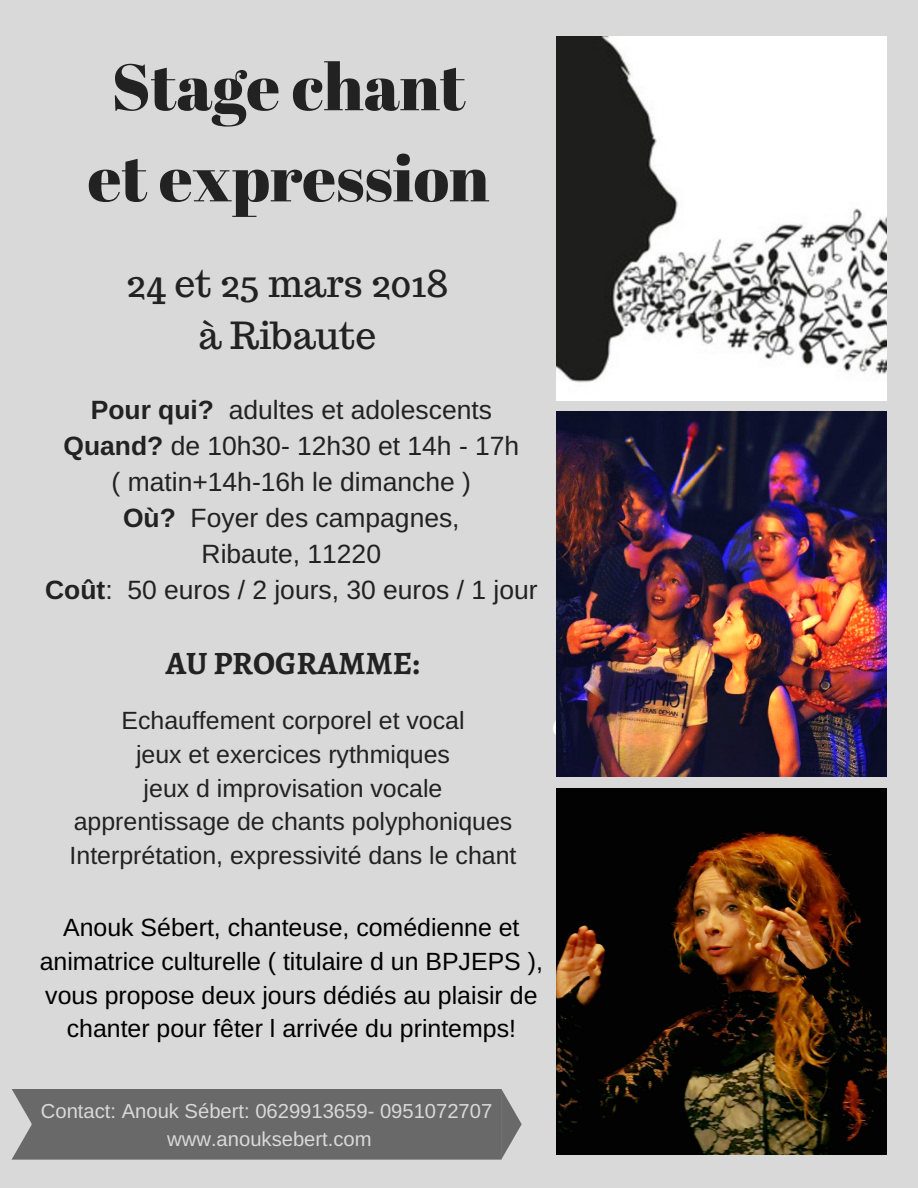
<style>
.page{position:relative;width:918px;height:1188px;background:#d9d9d9}
.page>*{position:absolute;margin:0;border:0;box-sizing:border-box;transform-origin:0 0}
.t1{font:65.4px/91.2px "Abril Fatface";color:#222;text-align:center}
.t2{font:37.35px/51.8px "Trocchi";color:#222;text-align:center}
.t3{font:700 32.7px "Alegreya SC";color:#222}
.t4{font:26.4px/36px "Arimo";color:#222;text-align:center}
.t5{font:24.9px/33.8px "Arimo";color:#222;text-align:center}
.t6{font:24.9px/33.8px "Arimo";color:#000;text-align:center}
.t7{font:20.25px/28.2px "Arimo";color:#d9d9d9;text-align:center}
.s1{font-weight:700}
</style>
<div class="page">
<img style="left:557px;top:36px;width:329px;height:364px">
<img style="left:557px;top:412px;width:329px;height:364px">
<img style="left:557px;top:789px;width:329px;height:365px">
<div style="left:12px;top:1089px;width:510px;height:71px;background:#696969"></div>
<h1 class="t1" style="left:88px;top:40px;width:403px">Stage chant et expression</h1>
<h2 class="t2" style="left:126px;top:257px;width:324px">24 et 25 mars 2018 à Ribaute</h2>
<p class="t4" style="left:45px;top:391px;width:494px"><span class="s1">Pour qui?</span> adultes et adolescents<br><span class="s1">Quand?</span> de 10h30- 12h30 et 14h - 17h<br>( matin+14h-16h le dimanche )<br><span class="s1">Où?</span> Foyer des campagnes,<br>Ribaute, 11220<br><span class="s1">Coût</span>: 50 euros / 2 jours, 30 euros / 1 jour</p>
<p class="t3" style="left:166px;top:641px;width:256px">AU PROGRAMME:</p>
<p class="t5" style="left:70px;top:703px;width:448px">Echauffement corporel et vocal<br>jeux et exercices rythmiques<br>jeux d improvisation vocale apprentissage de chants polyphoniques Interprétation, expressivité dans le chant</p>
<p class="t6" style="left:40px;top:910px;width:505px">Anouk Sébert, chanteuse, comédienne et animatrice culturelle ( titulaire d un BPJEPS ), vous propose deux jours dédiés au plaisir de chanter pour fêter l arrivée du printemps!</p>
<p class="t7" style="left:41px;top:1097px;width:453px">Contact: Anouk Sébert: 0629913659- 0951072707 www.anouksebert.com</p>
</div>
